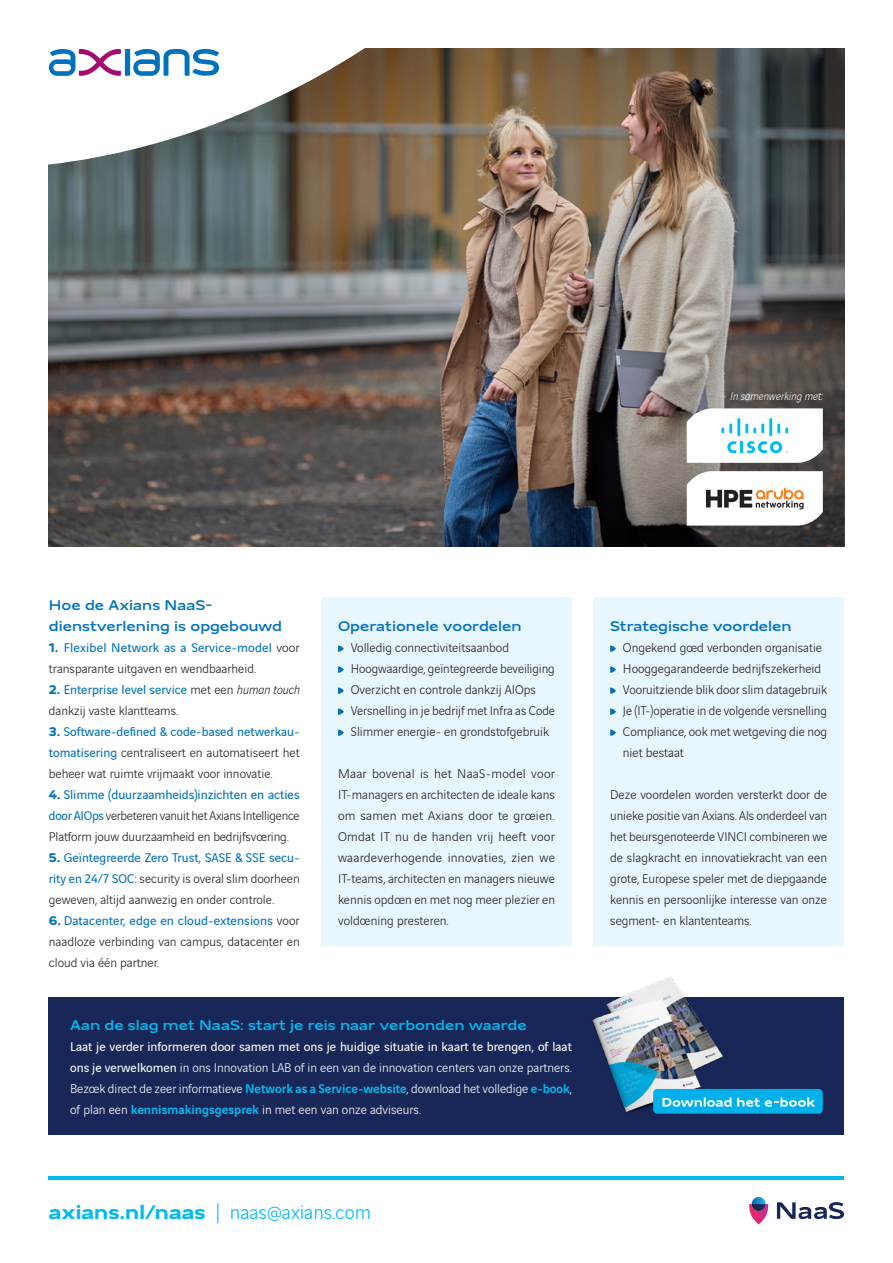
<style>
.page{position:relative;width:893px;height:1263px;background:#fff}
.page>*{position:absolute;margin:0;border:0;box-sizing:border-box;transform-origin:0 0}
.t1{font:300 21px "Vinci Sans";color:#00baf1}
.Titel_-_alinea{font:500 15px/21px "Vinci Sans Expanded";color:#0072bc}
.Titel_-_alinea-2{font:500 15px "Vinci Sans Expanded";color:#00baf1}
.Tekst{font:300 13.5px/21px "Vinci Sans";color:#231f20;text-align:justify}
.Tekst-2{font:300 13.5px/21px "Vinci Sans";color:#fff;text-align:justify}
.Quote_-_sideline{font:italic 300 12px "Vinci Sans";color:#fff}
.s1{font-family:"Vinci Sans Expanded";font-weight:700;color:#0072bc}
.s2{font-weight:400;color:#0072bc}
.s3{font-style:italic}
.s4{font-weight:400}
.s5{font-weight:500;color:#00baf1}
.s6{font-family:"Vinci Sans Expanded";font-weight:700}
</style>
<div class="page">
<svg style="left:777px;top:1202px;width:67px;height:17px"></svg>
<svg style="left:749px;top:1197px;width:19px;height:27px"></svg>
<hr style="left:49px;top:1176px;width:795px;height:3px;background:#00baf1">
<svg style="left:48px;top:48px;width:398px;height:132px"></svg>
<div style="left:125px;top:49px;width:5px;height:27px;background:#0072bc"></div>
<svg style="left:49px;top:49px;width:72px;height:14px"></svg>
<svg style="left:133px;top:49px;width:86px;height:14px"></svg>
<div style="left:593px;top:598px;width:251px;height:348px;background:#e8f6fd"></div>
<div style="left:321px;top:598px;width:251px;height:348px;background:#e8f6fd"></div>
<svg style="left:338px;top:645px;width:6px;height:7px"></svg>
<svg style="left:610px;top:645px;width:6px;height:7px"></svg>
<svg style="left:338px;top:666px;width:6px;height:7px"></svg>
<svg style="left:610px;top:666px;width:6px;height:7px"></svg>
<svg style="left:338px;top:687px;width:6px;height:7px"></svg>
<svg style="left:610px;top:687px;width:6px;height:7px"></svg>
<svg style="left:338px;top:708px;width:6px;height:7px"></svg>
<svg style="left:610px;top:708px;width:6px;height:7px"></svg>
<svg style="left:338px;top:729px;width:6px;height:7px"></svg>
<svg style="left:610px;top:729px;width:6px;height:7px"></svg>
<div style="left:49px;top:997px;width:795px;height:138px;background:#182757"></div>
<img style="left:592px;top:976px;width:131px;height:137px">
<div style="left:653px;top:1089px;width:170px;height:25px;background:#00b0eb;border-radius:4px"></div>
<svg style="left:662px;top:1097px;width:153px;height:10px"></svg>
<img style="left:49px;top:63px;width:795px;height:484px">
<svg style="left:687px;top:471px;width:136px;height:55px"></svg>
<svg style="left:687px;top:408px;width:136px;height:55px"></svg>
<p class="Quote_-_sideline" style="left:730px;top:387px;width:94px">In samenwerking met:</p>
<p class="Titel_-_alinea" style="left:49px;top:593px;width:235px">Hoe de Axians NaaS&shy;dienstverlening is opgebouwd</p>
<p class="Tekst" style="left:49px;top:636px;width:252px"><span class="s1">1.</span> <span class="s2">Flexibel Network as a Service-model</span> voor transparante uitgaven en wendbaarheid.</p>
<p class="Tekst" style="left:49px;top:678px;width:252px"><span class="s1">2.</span> <span class="s2">Enterprise level service</span> met een <span class="s3">human touch </span>dankzij vaste klantteams.</p>
<p class="Tekst" style="left:49px;top:720px;width:252px"><span class="s1">3.</span> <span class="s2">Software-defined &amp; code-based netwerkau&shy;tomatisering</span> centraliseert en automatiseert het beheer wat ruimte vrijmaakt voor innovatie.</p>
<p class="Tekst" style="left:49px;top:783px;width:252px"><span class="s1">4.</span> <span class="s2">Slimme (duurzaamheids)inzichten en acties door AIOps</span> verbeteren vanuit het Axians Intelligence Platform jouw duurzaamheid en bedrijfsvoering.</p>
<p class="Tekst" style="left:49px;top:846px;width:252px"><span class="s1">5.</span> <span class="s2">Geïntegreerde Zero Trust, SASE &amp; SSE secu&shy;rity en 24/7 SOC:</span> security is overal slim doorheen geweven, altijd aanwezig en onder controle.</p>
<p class="Tekst" style="left:49px;top:909px;width:252px"><span class="s1">6.</span> <span class="s2">Datacenter, edge en cloud-extensions</span> voor naadloze verbinding van campus, datacenter en cloud via één partner.</p>
<p class="Titel_-_alinea" style="left:338px;top:614px;width:185px">Operationele voordelen</p>
<p class="Tekst" style="left:351px;top:636px;width:160px">Volledig connectiviteitsaanbod</p>
<p class="Tekst" style="left:351px;top:657px;width:205px">Hoogwaardige, geïntegreerde beveiliging</p>
<p class="Tekst" style="left:351px;top:678px;width:187px">Overzicht en controle dankzij AIOps</p>
<p class="Tekst" style="left:351px;top:699px;width:206px">Versnelling in je bedrijf met Infra as Code</p>
<p class="Tekst" style="left:351px;top:720px;width:200px">Slimmer energie- en grondstofgebruik</p>
<p class="Tekst" style="left:338px;top:762px;width:218px">Maar bovenal is het NaaS-model voor IT-managers en architecten de ideale kans om samen met Axians door te groeien.<br>Omdat IT nu de handen vrij heeft voor waardeverhogende innovaties, zien we IT-teams, architecten en managers nieuwe kennis opdoen en met nog meer plezier en voldoening presteren.</p>
<p class="Titel_-_alinea-2" style="left:70px;top:1014px;width:458px">Aan de slag met NaaS: start je reis naar verbonden waarde</p>
<p class="Tekst-2" style="left:70px;top:1035px;width:503px"><span class="s4">Laat je verder informeren door samen met ons je huidige situatie in kaart te brengen, of laat ons je verwelkomen</span> in ons Innovation LAB of in een van de innovation centers van onze partners.<br>Bezoek direct de zeer informatieve <span class="s5">Network as a Service-website</span>, download het volledige <span class="s5">e-book</span>, of plan een <span class="s5">kennismakingsgesprek</span> in met een van onze adviseurs.</p>
<h1 class="t1" style="left:49px;top:1197px;width:324px"><span class="s6">axians.nl/naas</span> | naas@axians.com</h1>
<p class="Titel_-_alinea" style="left:610px;top:614px;width:183px">Strategische voordelen</p>
<p class="Tekst" style="left:623px;top:636px;width:201px">Ongekend goed verbonden organisatie</p>
<p class="Tekst" style="left:623px;top:657px;width:200px">Hooggegarandeerde bedrijfszekerheid</p>
<p class="Tekst" style="left:623px;top:678px;width:206px">Vooruitziende blik door slim datagebruik</p>
<p class="Tekst" style="left:623px;top:699px;width:206px">Je (IT-)operatie in de volgende versnelling</p>
<p class="Tekst" style="left:623px;top:720px;width:206px">Compliance, ook met wetgeving die nog niet bestaat</p>
<p class="Tekst" style="left:610px;top:783px;width:218px">Deze voordelen worden versterkt door de unieke positie van Axians. Als onderdeel van het beursgenoteerde VINCI combineren we de slagkracht en innovatiekracht van een grote, Europese speler met de diepgaande kennis en persoonlijke interesse van onze segment- en klantenteams.</p>
</div>
